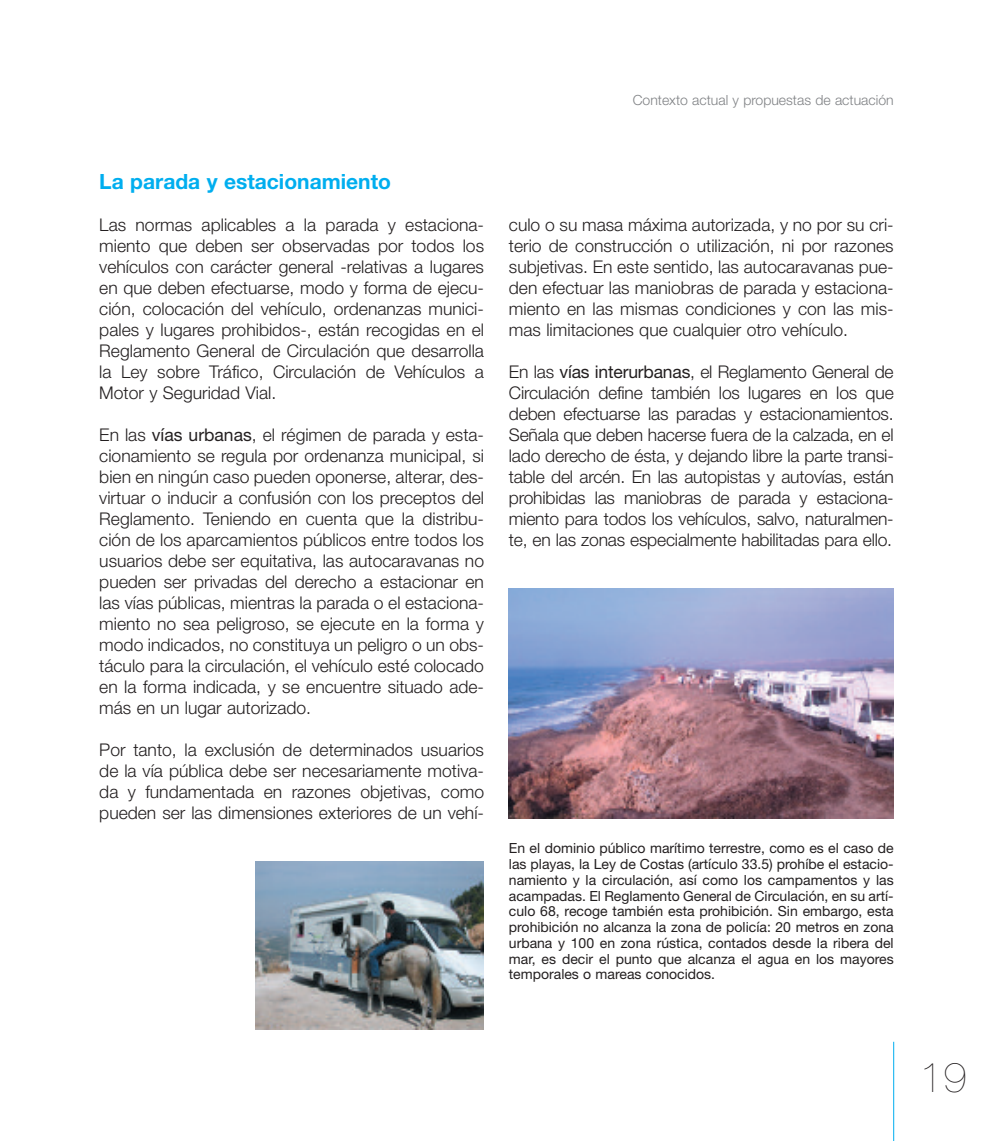
<style>
.page{position:relative;width:993px;height:1141px;background:#fff}
.page>*{position:absolute;margin:0;border:0;box-sizing:border-box;transform-origin:0 0}
.t1{font:200 42px "Helvetica Neue";color:#231f20}
.t2{font:700 21px "Helvetica Neue";color:#00aeef}
.t3{font:300 17.5px/21px "Helvetica Neue";color:#231f20;text-align:justify}
.t4{font:14px/15.8px "Helvetica Neue";color:#231f20;text-align:justify}
.t5{font:300 14px "Helvetica Neue";color:#808285}
.s1{font-weight:400}
</style>
<div class="page">
<hr style="left:893px;top:1042px;width:1px;height:99px;background:#00aeef">
<img style="left:508px;top:588px;width:385px;height:231px">
<img style="left:256px;top:861px;width:227px;height:168px">
<p class="t5" style="left:632px;top:91px;width:262px">Contexto actual y propuestas de actuación</p>
<p class="t2" style="left:99px;top:169px;width:293px">La parada y estacionamiento</p>
<p class="t3" style="left:99px;top:214px;width:386px">Las normas aplicables a la parada y estaciona&shy;miento que deben ser observadas por todos los vehículos con carácter general -relativas a lugares en que deben efectuarse, modo y forma de ejecu&shy;ción, colocación del vehículo, ordenanzas munici&shy;pales y lugares prohibidos-, están recogidas en el Reglamento General de Circulación que desarrolla la Ley sobre Tráfico, Circulación de Vehículos a Motor y Seguridad Vial.</p>
<p class="t3" style="left:99px;top:424px;width:386px">En las <span class="s1">vías urbanas</span>, el régimen de parada y esta&shy;cionamiento se regula por ordenanza municipal, si bien en ningún caso pueden oponerse, alterar, des&shy;virtuar o inducir a confusión con los preceptos del Reglamento. Teniendo en cuenta que la distribu&shy;ción de los aparcamientos públicos entre todos los usuarios debe ser equitativa, las autocaravanas no pueden ser privadas del derecho a estacionar en las vías públicas, mientras la parada o el estaciona&shy;miento no sea peligroso, se ejecute en la forma y modo indicados, no constituya un peligro o un obs&shy;táculo para la circulación, el vehículo esté colocado en la forma indicada, y se encuentre situado ade&shy;más en un lugar autorizado.</p>
<p class="t3" style="left:99px;top:739px;width:386px">Por tanto, la exclusión de determinados usuarios de la vía pública debe ser necesariamente motiva&shy;da y fundamentada en razones objetivas, como pueden ser las dimensiones exteriores de un vehí-</p>
<p class="t3" style="left:508px;top:214px;width:386px">culo o su masa máxima autorizada, y no por su cri&shy;terio de construcción o utilización, ni por razones subjetivas. En este sentido, las autocaravanas pue&shy;den efectuar las maniobras de parada y estaciona&shy;miento en las mismas condiciones y con las mis&shy;mas limitaciones que cualquier otro vehículo.</p>
<p class="t3" style="left:508px;top:361px;width:386px">En las <span class="s1">vías interurbanas</span>, el Reglamento General de Circulación define también los lugares en los que deben efectuarse las paradas y estacionamientos.<br>Señala que deben hacerse fuera de la calzada, en el lado derecho de ésta, y dejando libre la parte transi&shy;table del arcén. En las autopistas y autovías, están prohibidas las maniobras de parada y estaciona&shy;miento para todos los vehículos, salvo, naturalmen&shy;te, en las zonas especialmente habilitadas para ello.</p>
<p class="t4" style="left:508px;top:840px;width:386px">En el dominio público marítimo terrestre, como es el caso de las playas, la Ley de Costas (artículo 33.5) prohíbe el estacio&shy;namiento y la circulación, así como los campamentos y las acampadas. El Reglamento General de Circulación, en su artí&shy;culo 68, recoge también esta prohibición. Sin embargo, esta prohibición no alcanza la zona de policía: 20 metros en zona urbana y 100 en zona rústica, contados desde la ribera del mar, es decir el punto que alcanza el agua en los mayores temporales o mareas conocidos.</p>
<h1 class="t1" style="left:919px;top:1053px;width:48px">19</h1>
</div>
